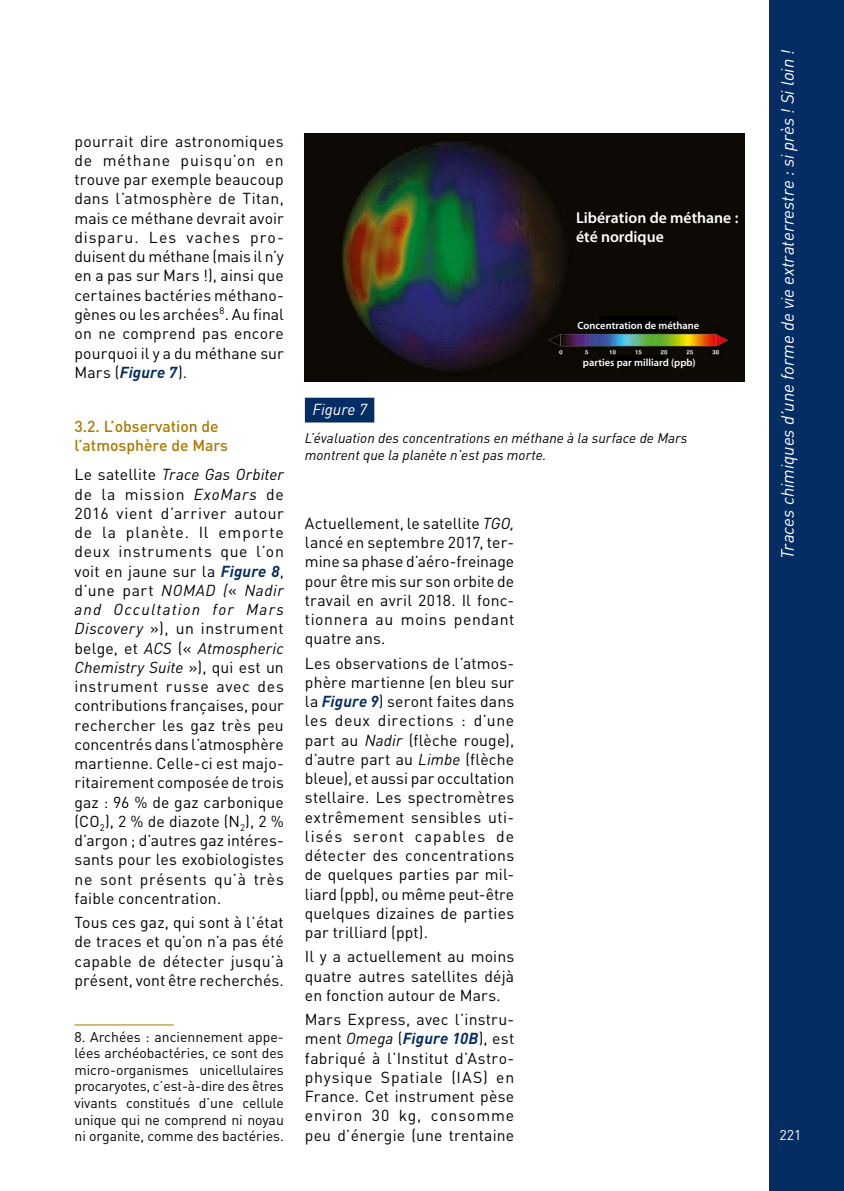
<style>
.page{position:relative;width:844px;height:1191px;background:#fff}
.page>*{position:absolute;margin:0;border:0;box-sizing:border-box;transform-origin:0 0}
.t1{font:italic 17.5px "DIN";color:#fff}
.t2{font:15.75px/19.2px "DIN";letter-spacing:.01em;color:#000;text-align:justify}
.t3{font:500 15.75px/19.2px "DIN";color:#aa7b00}
.t4{font:600 15.75px/18.9px "Myriad Pro";color:#fff}
.t5{font:italic 15.75px "DIN";color:#fff}
.t6{font:14px/16.6px "DIN";color:#000;text-align:justify}
.t7{font:italic 14px/16.8px "DIN";color:#000}
.t8{font:14px "DIN";color:#fff}
.t9{font:600 10.5px "Myriad Pro";color:#fff}
.s1{font-weight:700;font-style:italic;color:#042d64}
.s2{font-style:italic}
</style>
<div class="page">
<div style="left:769px;top:0;width:74px;height:1191px;background:#042d64"></div>
<hr style="left:74px;top:1024px;width:100px;height:1px;background:#aa7b00">
<div style="left:305px;top:398px;width:69px;height:24px;background:#042d64"></div>
<img style="left:305px;top:134px;width:439px;height:247px">
<div style="left:599px;top:316px;width:77px;height:14px;background:#000"></div>
<div style="left:610px;top:355px;width:54px;height:11px;background:#000"></div>
<p class="t2" style="left:74px;top:131px;width:211px">pourrait dire astronomiques de méthane puisqu’on en trouve par exemple beaucoup dans l’atmosphère de Titan, mais ce méthane devrait avoir disparu. Les vaches pro&shy;duisent du méthane (mais il n’y en a pas sur Mars !), ainsi que certaines bactéries méthano&shy;gènes ou les archées<sup>8</sup>. Au final on ne comprend pas encore pourquoi il y a du méthane sur Mars (<span class="s1">Figure 7</span>).</p>
<p class="t3" style="left:74px;top:416px;width:155px">3.2. L’observation de l’atmosphère de Mars</p>
<p class="t2" style="left:74px;top:465px;width:211px">Le satellite <span class="s2">Trace Gas Orbiter </span>de la mission <span class="s2">ExoMars</span> de 2016 vient d’arriver autour de la planète. Il emporte deux instruments que l’on voit en jaune sur la <span class="s1">Figure 8</span>, d’une part <span class="s2">NOMAD (</span>« <span class="s2">Nadir and Occultation for Mars Discovery</span> »), un instrument belge, et <span class="s2">ACS</span> (« <span class="s2">Atmospheric Chemistry Suite</span> »), qui est un instrument russe avec des contributions françaises, pour rechercher les gaz très peu concentrés dans l’atmosphère martienne. Celle-ci est majo&shy;ritairement composée de trois gaz : 96 % de gaz carbonique (CO<sub>2</sub>), 2 % de diazote (N<sub>2</sub>), 2 % d’argon ; d’autres gaz intéres&shy;sants pour les exobiologistes ne sont présents qu’à très faible concentration.</p>
<p class="t2" style="left:74px;top:912px;width:211px">Tous ces gaz, qui sont à l’état de traces et qu’on n’a pas été capable de détecter jusqu’à présent, vont être recherchés.</p>
<p class="t6" style="left:74px;top:1028px;width:211px">8. Archées : anciennement appe&shy;lées archéobactéries, ce sont des micro-organismes unicellulaires procaryotes, c’est-à-dire des êtres vivants constitués d’une cellule unique qui ne comprend ni noyau ni organite, comme des bactéries.</p>
<p class="t4" style="left:576px;top:208px;width:164px">Libération de méthane : été nordique</p>
<p class="t9" style="left:577px;top:319px;width:123px">Concentration de méthane</p>
<p class="t9" style="left:582px;top:355px;width:114px">parties par milliard (ppb)</p>
<p class="t5" style="left:312px;top:399px;width:56px">Figure 7</p>
<p class="t7" style="left:305px;top:429px;width:384px">L’évaluation des concentrations en méthane à la surface de Mars montrent que la planète n’est pas morte.</p>
<p class="t2" style="left:305px;top:513px;width:211px">Actuellement, le satellite <span class="s2">TGO, </span>lancé en septembre 2017, ter&shy;mine sa phase d’aéro-freinage pour être mis sur son orbite de travail en avril 2018. Il fonc&shy;tionnera au moins pendant quatre ans.</p>
<p class="t2" style="left:305px;top:653px;width:211px">Les observations de l’atmos&shy;phère martienne (en bleu sur la <span class="s1">Figure 9</span>) seront faites dans les deux directions : d’une part au <span class="s2">Nadir</span> (flèche rouge), d’autre part au <span class="s2">Limbe</span> (flèche bleue), et aussi par occultation stellaire. Les spectromètres extrêmement sensibles uti&shy;lisés seront capables de détecter des concentrations de quelques parties par mil&shy;liard (ppb), ou même peut-être quelques dizaines de parties par trilliard (ppt).</p>
<p class="t2" style="left:305px;top:946px;width:211px">Il y a actuellement au moins quatre autres satellites déjà en fonction autour de Mars.</p>
<p class="t2" style="left:305px;top:1009px;width:211px">Mars Express, avec l’instru&shy;ment <span class="s2">Omega</span> (<span class="s1">Figure 10B</span>), est fabriqué à l’Institut d’Astro&shy;physique Spatiale (IAS) en France. Cet instrument pèse environ 30 kg, consomme peu d’énergie (une trentaine</p>
<p class="t1" style="left:776px;top:559px;width:510px;rotate:-90deg">Traces chimiques d’une forme de vie extraterrestre : si près ! Si loin !</p>
<p class="t8" style="left:779px;top:1125px;width:23px">221</p>
</div>
